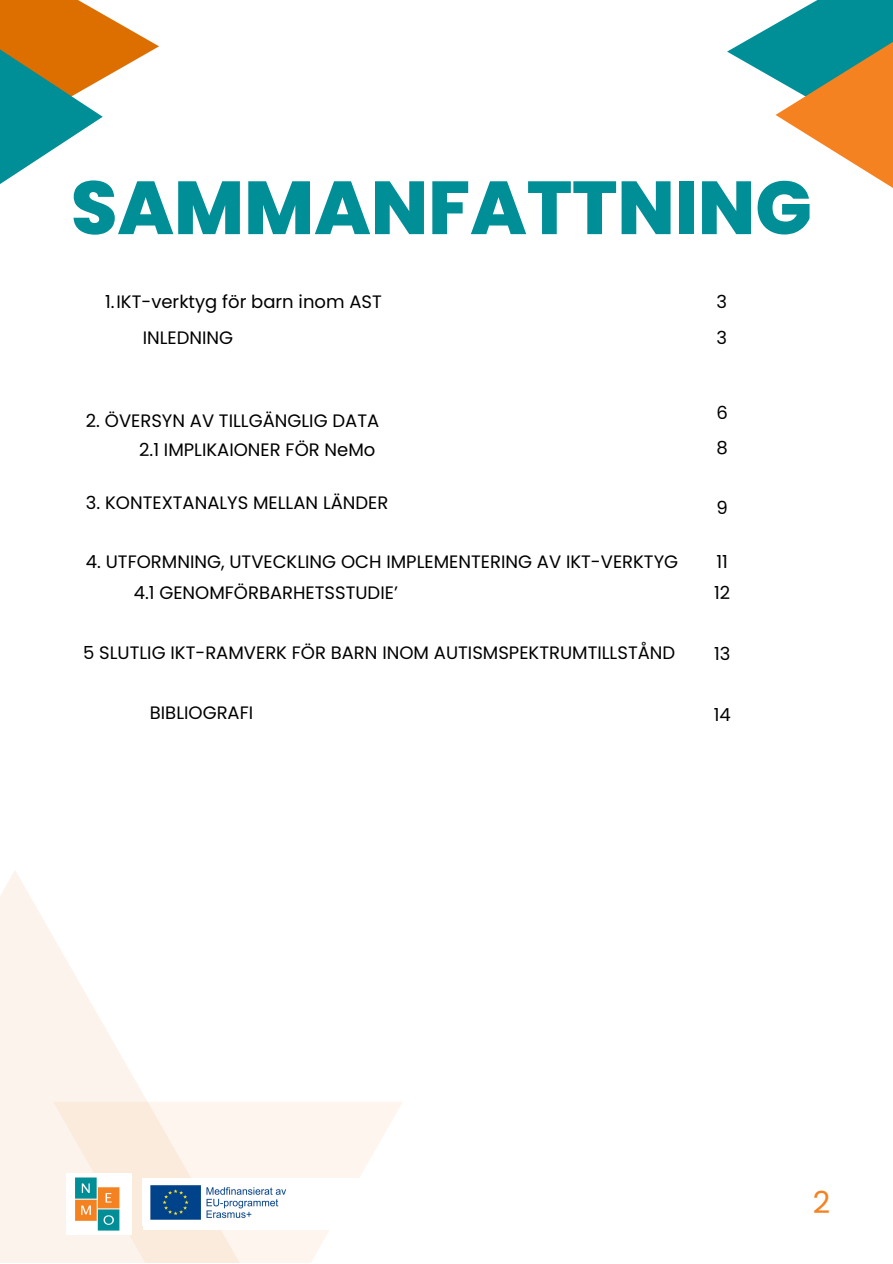
<style>
.page{position:relative;width:893px;height:1264px;background:#fff}
.page>*{position:absolute;margin:0;border:0;box-sizing:border-box;transform-origin:0 0}
.t1{font:800 75px "Poppins";color:#008e97}
.t2{font:30.45px "Poppins";color:#f58220}
.t3{font:18px/32px "Poppins";color:#000}
</style>
<div class="page">
<div style="left:0;top:869px;width:280px;height:393px;background:linear-gradient(to right,#fcf5ee,#fff)"></div>
<div style="left:53px;top:1101px;width:350px;height:161px;background:linear-gradient(to right,#fbecde,#fffbf8)"></div>
<svg style="left:727px;top:24px;width:48px;height:55px"></svg>
<svg style="left:775px;top:0;width:117px;height:188px"></svg>
<svg style="left:103px;top:14px;width:56px;height:65px"></svg>
<svg style="left:0;top:0;width:103px;height:184px"></svg>
<img style="left:66px;top:1173px;width:65px;height:61px">
<img style="left:143px;top:1178px;width:245px;height:51px">
<img style="left:143px;top:1178px;width:229px;height:47px">
<h1 class="t1" style="left:71px;top:155px;width:742px">SAMMANFATTNING</h1>
<p class="t3" style="left:105px;top:285px;width:278px">1.IKT-verktyg för barn inom AST</p>
<p class="t3" style="left:143px;top:322px;width:92px">INLEDNING</p>
<p class="t3" style="left:86px;top:406px;width:295px;line-height:29.4px;text-align:right">2. ÖVERSYN AV TILLGÄNGLIG DATA<br>2.1 IMPLIKAIONER FÖR NeMo</p>
<p class="t3" style="left:86px;top:487px;width:304px">3. KONTEXTANALYS MELLAN LÄNDER</p>
<p class="t3" style="left:134px;top:545px;width:546px;text-indent:-48px">4. UTFORMNING, UTVECKLING OCH IMPLEMENTERING AV IKT-VERKTYG<br>4.1 GENOMFÖRBARHETSSTUDIE’</p>
<p class="t3" style="left:83px;top:637px;width:593px">5 SLUTLIG IKT-RAMVERK FÖR BARN INOM AUTISMSPEKTRUMTILLSTÅND</p>
<p class="t3" style="left:150px;top:696px;width:105px">BIBLIOGRAFI</p>
<p class="t3" style="left:716px;top:283px;width:12px;line-height:36.6px">3<br>3</p>
<p class="t3" style="left:716px;top:395px;width:13px;line-height:35.1px">6<br>8</p>
<p class="t3" style="left:716px;top:492px;width:13px">9</p>
<p class="t3" style="left:714px;top:545px;width:18px">11<br>12</p>
<p class="t3" style="left:714px;top:637px;width:18px">13</p>
<p class="t3" style="left:713px;top:698px;width:19px">14</p>
<h2 class="t2" style="left:812px;top:1181px;width:19px">2</h2>
</div>
